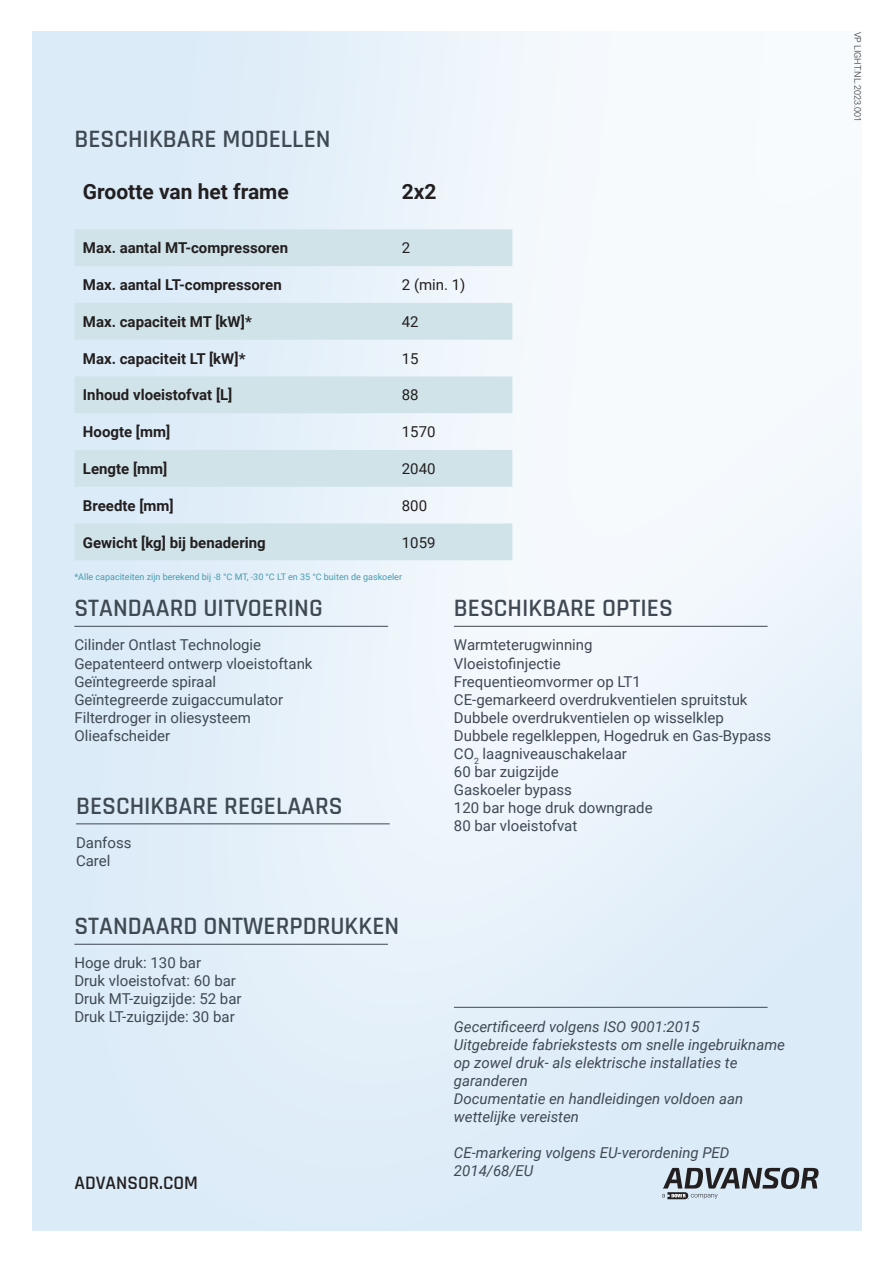
<style>
.page{position:relative;width:893px;height:1263px;background:#fff}
.page>*{position:absolute;margin:0;border:0;box-sizing:border-box;transform-origin:0 0}
.t1{font:600 25.35px "Rajdhani";color:#3f4952}
.t2{font:700 21px "Roboto";color:#231f20}
.t3{font:600 19.35px "Rajdhani";color:#231f20}
.t4{font:15px "Roboto";color:#3f4952}
.t5{font:italic 15px/18px "Roboto";color:#3f4952}
.t6{font:700 15px "Roboto";color:#231f20}
.t7{font:15px "Roboto";color:#231f20}
.t8{font:9px "Roboto";color:#479cae}
.t9{font:300 9px "Roboto";color:#231f20}
</style>
<div class="page">
<svg style="left:662px;top:1167px;width:157px;height:32px;background:#99a2aa"></svg>
<svg style="left:74px;top:229px;width:438px;height:331px;background:#d9e8f0"></svg>
<hr style="left:76px;top:824px;width:314px;height:1px;background:#3f4952">
<hr style="left:74px;top:944px;width:314px;height:1px;background:#3f4952">
<hr style="left:74px;top:626px;width:314px;height:1px;background:#3f4952">
<hr style="left:454px;top:1007px;width:314px;height:1px;background:#3f4952">
<hr style="left:454px;top:626px;width:314px;height:1px;background:#3f4952">
<p class="t1" style="left:74px;top:124px;width:258px">BESCHIKBARE MODELLEN</p>
<p class="t2" style="left:83px;top:176px;width:207px">Grootte van het frame</p>
<p class="t2" style="left:402px;top:176px;width:36px">2x2</p>
<p class="t6" style="left:83px;top:238px;width:207px">Max. aantal MT-compressoren</p>
<p class="t7" style="left:402px;top:238px;width:10px">2</p>
<p class="t6" style="left:83px;top:274px;width:200px">Max. aantal LT-compressoren</p>
<p class="t7" style="left:402px;top:274px;width:65px">2 (min. 1)</p>
<p class="t6" style="left:83px;top:311px;width:170px">Max. capaciteit MT [kW]*</p>
<p class="t7" style="left:402px;top:311px;width:18px">42</p>
<p class="t6" style="left:83px;top:348px;width:164px">Max. capaciteit LT [kW]*</p>
<p class="t7" style="left:402px;top:348px;width:18px">15</p>
<p class="t6" style="left:83px;top:385px;width:151px">Inhoud vloeistofvat [L]</p>
<p class="t7" style="left:402px;top:385px;width:18px">88</p>
<p class="t6" style="left:83px;top:421px;width:89px">Hoogte [mm]</p>
<p class="t7" style="left:402px;top:421px;width:35px">1570</p>
<p class="t6" style="left:83px;top:458px;width:86px">Lengte [mm]</p>
<p class="t7" style="left:402px;top:458px;width:35px">2040</p>
<p class="t6" style="left:83px;top:495px;width:92px">Breedte [mm]</p>
<p class="t7" style="left:402px;top:495px;width:27px">800</p>
<p class="t6" style="left:83px;top:532px;width:184px">Gewicht [kg] bij benadering</p>
<p class="t7" style="left:402px;top:532px;width:35px">1059</p>
<p class="t8" style="left:74px;top:570px;width:329px">*Alle capaciteiten zijn berekend bij -8 °C MT, -30 °C LT en 35 °C buiten de gaskoeler</p>
<p class="t1" style="left:74px;top:593px;width:250px">STANDAARD UITVOERING</p>
<p class="t4" style="left:74px;top:635px;width:188px">Cilinder Ontlast Technologie</p>
<p class="t4" style="left:74px;top:653px;width:240px">Gepatenteerd ontwerp vloeistoftank</p>
<p class="t4" style="left:74px;top:671px;width:143px">Geïntegreerde spiraal</p>
<p class="t4" style="left:74px;top:689px;width:210px">Geïntegreerde zuigaccumulator</p>
<p class="t4" style="left:74px;top:707px;width:178px">Filterdroger in oliesysteem</p>
<p class="t4" style="left:74px;top:725px;width:97px">Olieafscheider</p>
<p class="t1" style="left:76px;top:790px;width:268px">BESCHIKBARE REGELAARS</p>
<p class="t4" style="left:76px;top:832px;width:57px">Danfoss</p>
<p class="t4" style="left:76px;top:850px;width:36px">Carel</p>
<p class="t1" style="left:74px;top:911px;width:326px">STANDAARD ONTWERPDRUKKEN</p>
<p class="t4" style="left:74px;top:952px;width:128px">Hoge druk: 130 bar</p>
<p class="t4" style="left:74px;top:970px;width:163px">Druk vloeistofvat: 60 bar</p>
<p class="t4" style="left:74px;top:988px;width:169px">Druk MT-zuigzijde: 52 bar</p>
<p class="t4" style="left:74px;top:1006px;width:162px">Druk LT-zuigzijde: 30 bar</p>
<p class="t3" style="left:74px;top:1171px;width:125px">ADVANSOR.COM</p>
<p class="t1" style="left:454px;top:593px;width:220px">BESCHIKBARE OPTIES</p>
<p class="t4" style="left:454px;top:635px;width:140px">Warmteterugwinning</p>
<p class="t4" style="left:454px;top:653px;width:108px">Vloeistofinjectie</p>
<p class="t4" style="left:454px;top:671px;width:188px">Frequentieomvormer op LT1</p>
<p class="t4" style="left:454px;top:689px;width:295px">CE-gemarkeerd overdrukventielen spruitstuk</p>
<p class="t4" style="left:454px;top:707px;width:271px">Dubbele overdrukventielen op wisselklep</p>
<p class="t4" style="left:454px;top:725px;width:319px">Dubbele regelkleppen, Hogedruk en Gas-Bypass</p>
<p class="t4" style="left:454px;top:743px;width:174px">CO<sub>2</sub> laagniveauschakelaar</p>
<p class="t4" style="left:454px;top:761px;width:106px">60 bar zuigzijde</p>
<p class="t4" style="left:454px;top:779px;width:120px">Gaskoeler bypass</p>
<p class="t4" style="left:454px;top:797px;width:200px">120 bar hoge druk downgrade</p>
<p class="t4" style="left:454px;top:815px;width:125px">80 bar vloeistofvat</p>
<p class="t5" style="left:454px;top:1016px;width:247px">Gecertificeerd volgens ISO 9001:2015</p>
<p class="t5" style="left:454px;top:1034px;width:333px">Uitgebreide fabriekstests om snelle ingebruikname op zowel druk- als elektrische installaties te garanderen</p>
<p class="t5" style="left:454px;top:1088px;width:291px">Documentatie en handleidingen voldoen aan wettelijke vereisten</p>
<p class="t5" style="left:454px;top:1142px;width:277px">CE-markering volgens EU-verordening PED<br>2014/68/EU</p>
<p class="t9" style="left:864px;top:32px;width:91px;rotate:90deg">VP LIGHT.NL.2023.001</p>
</div>
